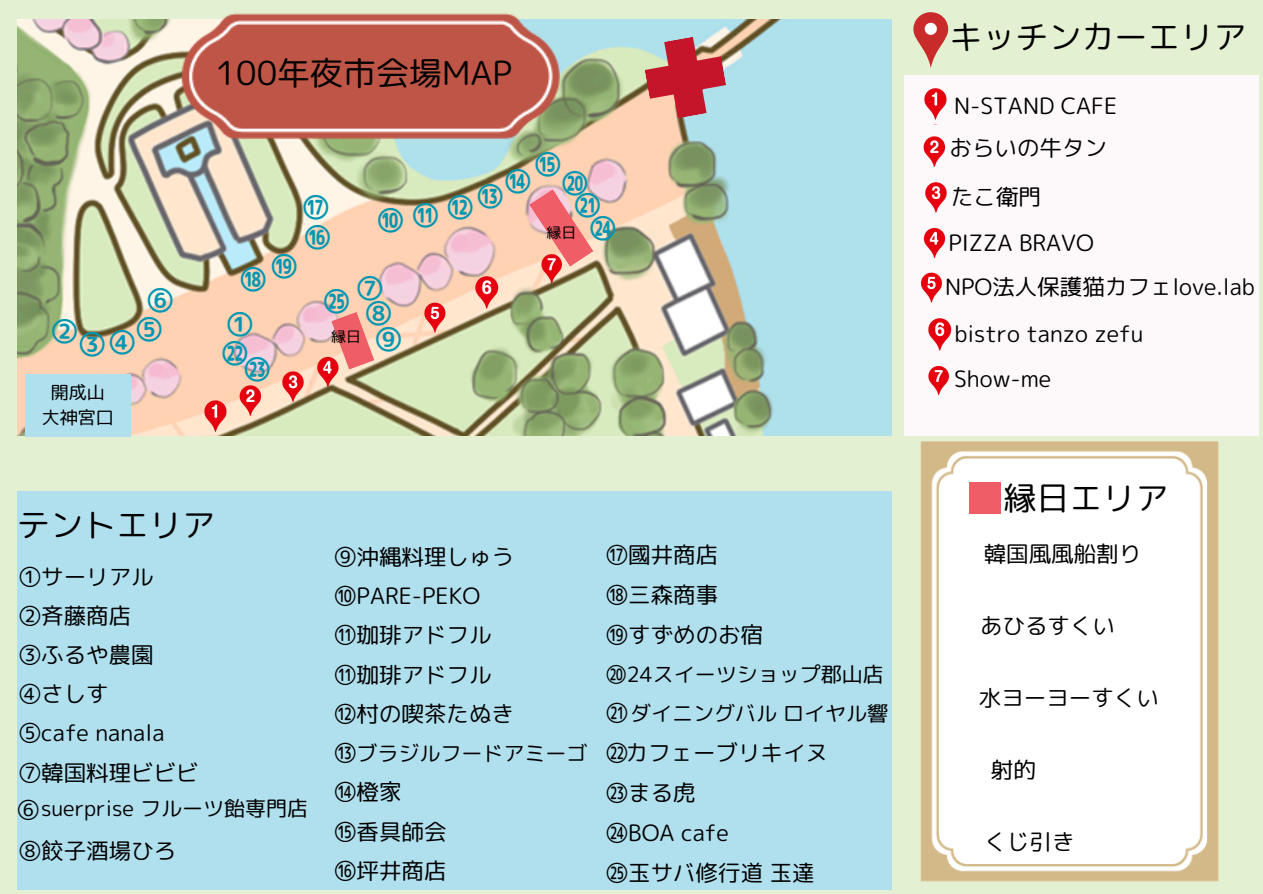
<style>
.page{position:relative;width:1263px;height:894px;background:#fff}
.page>*{position:absolute;margin:0;border:0;box-sizing:border-box;transform-origin:0 0}
.t1{font:33px "rounded mplus 1 p regular";color:#000}
.t2{font:27px "rounded mplus 1 p bold";color:#0097b2}
.t3{font:22.5px "rounded mplus 1 p regular";color:#000}
.t4{font:21px "rounded mplus 1 p regular";color:#000}
.t5{font:18px/24.8px "rounded mplus 1 p regular";color:#000;text-align:center}
.t6{font:14.85px "rounded mplus 1 p regular";color:#000}
.s1{font-family:"Noto Sans CJ Ksc"}
.s2{font-size:22.5px}
</style>
<div class="page">
<div style="left:0;top:0;width:1263px;height:893px;background:#e3f0d1"></div>
<img style="left:17px;top:19px;width:874px;height:416px">
<div style="left:25px;top:374px;width:105px;height:63px;background:#b0dfed"></div>
<img style="left:203px;top:400px;width:26px;height:36px">
<img style="left:239px;top:382px;width:25px;height:36px">
<img style="left:280px;top:368px;width:31px;height:36px">
<img style="left:316px;top:354px;width:26px;height:36px">
<img style="left:421px;top:299px;width:28px;height:35px">
<img style="left:469px;top:272px;width:34px;height:38px">
<img style="left:535px;top:267px;width:31px;height:19px">
<svg style="left:331px;top:312px;width:43px;height:57px"></svg>
<svg style="left:529px;top:189px;width:64px;height:78px"></svg>
<img style="left:104px;top:13px;width:488px;height:134px">
<svg style="left:644px;top:37px;width:82px;height:81px"></svg>
<img style="left:904px;top:435px;width:342px;height:447px">
<div style="left:904px;top:75px;width:354px;height:360px;background:#fdf9fa"></div>
<svg style="left:913px;top:12px;width:35px;height:56px"></svg>
<img style="left:924px;top:88px;width:23px;height:32px">
<img style="left:923px;top:136px;width:23px;height:31px">
<img style="left:923px;top:227px;width:23px;height:31px">
<img style="left:920px;top:272px;width:22px;height:31px">
<img style="left:928px;top:318px;width:24px;height:33px">
<img style="left:928px;top:365px;width:21px;height:30px">
<img style="left:925px;top:182px;width:22px;height:31px">
<div style="left:17px;top:490px;width:874px;height:399px;background:#b0dfed"></div>
<div style="left:969px;top:482px;width:32px;height:31px;background:#ef5d66"></div>
<p class="t2" style="left:147px;top:281px;width:28px">⑥</p>
<p class="t2" style="left:136px;top:310px;width:28px">⑤</p>
<p class="t2" style="left:51px;top:311px;width:28px">②</p>
<p class="t2" style="left:79px;top:324px;width:59px">③④</p>
<h1 class="t5" style="left:42px;top:380px;width:74px">開成山大神宮口</h1>
<p class="t1" style="left:216px;top:50px;width:298px">100年夜市会場MAP</p>
<p class="t1" style="left:949px;top:14px;width:298px">キッチンカーエリア</p>
<p class="t3" style="left:954px;top:90px;width:165px">N-STAND CAFE</p>
<p class="t3" style="left:949px;top:132px;width:159px">おらいの牛タン</p>
<p class="t2" style="left:534px;top:145px;width:28px">⑮</p>
<h4 class="t2" style="left:504px;top:162px;width:28px">⑭</h4>
<p class="t2" style="left:561px;top:164px;width:28px">⑳</p>
<p class="t2" style="left:574px;top:186px;width:28px">㉑</p>
<p class="t3" style="left:951px;top:180px;width:91px">たこ衛門</p>
<p class="t2" style="left:589px;top:209px;width:28px">㉔</p>
<h4 class="t2" style="left:377px;top:201px;width:28px">⑩</h4>
<p class="t2" style="left:412px;top:196px;width:28px">⑪</p>
<h3 class="t2" style="left:447px;top:188px;width:28px">⑫</h3>
<p class="t2" style="left:477px;top:177px;width:28px">⑬</p>
<p class="t2" style="left:302px;top:188px;width:28px">⑰</p>
<p class="t2" style="left:304px;top:218px;width:28px">⑯</p>
<h4 class="t6" style="left:546px;top:222px;width:31px">縁日</h4>
<p class="t3" style="left:948px;top:226px;width:147px">PIZZA BRAVO</p>
<p class="t3" style="left:945px;top:271px;width:311px">NPO法人保護猫カフェlove.lab</p>
<p class="t3" style="left:954px;top:318px;width:191px">bistro tanzo zefu</p>
<p class="t2" style="left:271px;top:247px;width:28px">⑲</p>
<p class="t2" style="left:240px;top:260px;width:28px">⑱</p>
<p class="t2" style="left:356px;top:268px;width:28px">⑦</p>
<h4 class="t2" style="left:365px;top:294px;width:28px">⑧</h4>
<p class="t2" style="left:375px;top:320px;width:28px">⑨</p>
<h3 class="t2" style="left:323px;top:281px;width:28px">㉕</h3>
<h4 class="t2" style="left:226px;top:305px;width:28px">①</h4>
<h4 class="t2" style="left:221px;top:333px;width:28px">㉒</h4>
<p class="t6" style="left:331px;top:325px;width:31px">縁日</p>
<h4 class="t2" style="left:244px;top:350px;width:28px">㉓</h4>
<p class="t3" style="left:954px;top:363px;width:99px">Show-me</p>
<h4 class="t1" style="left:17px;top:501px;width:199px">テントエリア</h4>
<h4 class="t3" style="left:19px;top:560px;width:136px">①サーリアル</h4>
<h4 class="t3" style="left:19px;top:599px;width:114px">②斉藤商店</h4>
<p class="t3" style="left:19px;top:638px;width:136px">③ふるや農園</p>
<h2 class="t3" style="left:19px;top:677px;width:91px">④さしす</h2>
<h5 class="t3" style="left:19px;top:717px;width:147px">⑤cafe nanala</h5>
<h4 class="t3" style="left:19px;top:756px;width:181px">⑦韓国料理ビビビ</h4>
<h4 class="t3" style="left:17px;top:793px;width:24px">⑥</h4>
<h4 class="t4" style="left:41px;top:792px;width:269px">suerprise フルーツ飴専門店</h4>
<h4 class="t3" style="left:19px;top:834px;width:159px">⑧<span class="s1">餃</span>子酒場ひろ</h4>
<h4 class="t3" style="left:334px;top:540px;width:181px">⑨沖縄料理しゅう</h4>
<h2 class="t3" style="left:334px;top:579px;width:148px">⑩PARE-PEKO</h2>
<h4 class="t3" style="left:334px;top:619px;width:159px">⑪珈琲アドフル</h4>
<h4 class="t3" style="left:334px;top:658px;width:159px">⑪珈琲アドフル</h4>
<h4 class="t3" style="left:334px;top:697px;width:181px">⑫村の喫茶たぬき</h4>
<h4 class="t4" style="left:334px;top:738px;width:255px"><span class="s2">⑬</span>ブラジルフードアミーゴ</h4>
<h4 class="t3" style="left:334px;top:775px;width:69px">⑭橙家</h4>
<h4 class="t3" style="left:334px;top:815px;width:114px">⑮香具師会</h4>
<h4 class="t3" style="left:334px;top:854px;width:114px">⑯坪井商店</h4>
<h4 class="t3" style="left:606px;top:538px;width:114px">⑰國井商店</h4>
<h3 class="t3" style="left:606px;top:578px;width:114px">⑱三森商事</h3>
<h4 class="t3" style="left:606px;top:618px;width:159px">⑲すずめのお宿</h4>
<h4 class="t4" style="left:606px;top:659px;width:279px">⑳24スイーツショップ郡山店</h4>
<h4 class="t4" style="left:606px;top:698px;width:284px"><span class="s2">㉑</span>ダイニングバルロイヤル響</h4>
<h4 class="t3" style="left:606px;top:736px;width:224px">㉒カフェーブリキイヌ</h4>
<h4 class="t3" style="left:606px;top:776px;width:91px">㉓まる虎</h4>
<p class="t3" style="left:606px;top:816px;width:125px">㉔BOA cafe</p>
<h4 class="t3" style="left:606px;top:856px;width:211px">㉕玉サバ修行道玉達</h4>
<p class="t1" style="left:1003px;top:474px;width:166px">縁日エリア</p>
<p class="t3" style="left:984px;top:537px;width:159px">韓国風風船割り</p>
<p class="t3" style="left:980px;top:609px;width:136px">あひるすくい</p>
<p class="t3" style="left:979px;top:681px;width:181px">水ヨーヨーすくい</p>
<p class="t3" style="left:991px;top:753px;width:46px">射的</p>
<p class="t3" style="left:984px;top:825px;width:91px">くじ引き</p>
</div>
